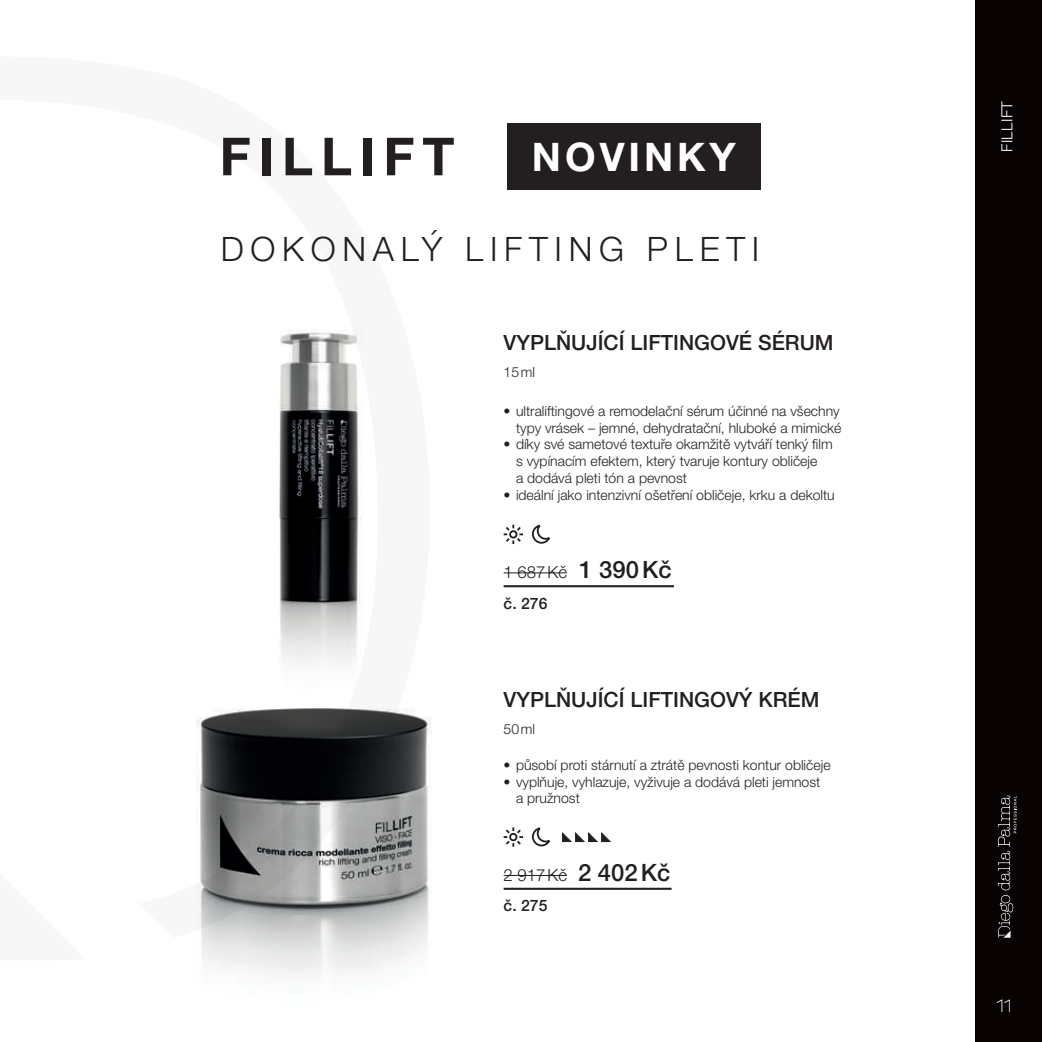
<style>
.page{position:relative;width:1042px;height:1042px;background:#fff}
.page>*{position:absolute;margin:0;border:0;box-sizing:border-box;transform-origin:0 0}
.t1{font:700 52.5px "Helvetica Neue LT Pro";letter-spacing:.15em;color:#231f20}
.t2{font:700 39.38px "Helvetica Neue LT Pro";letter-spacing:.1em;color:#fff}
.t3{font:300 33.6px "Helvetica Neue LT Pro";letter-spacing:.2em;color:#231f20}
.t4{font:500 21px "Helvetica Neue LT Pro";color:#231f20}
.t5{font:300 17.5px "Panton";color:#fff}
.t6{font:300 16.8px "Helvetica Neue LT Pro";color:#231f20}
.t7{font:500 15.75px "Helvetica Neue LT Pro";color:#231f20}
.t8{font:300 15.4px "Helvetica Neue LT Pro";letter-spacing:.03em;color:#fff}
.t9{font:300 14px/16.8px "Helvetica Neue LT Pro";color:#231f20}
.s1{font-weight:500;font-size:23.8px}
</style>
<div class="page">
<div style="left:975px;top:0;width:67px;height:1042px;background:#080302"></div>
<svg style="left:998px;top:795px;width:18px;height:142px"></svg>
<div style="left:507px;top:123px;width:253px;height:67px;background:#231f20"></div>
<hr style="left:504px;top:585px;width:170px;height:2px;background:#231f20">
<hr style="left:504px;top:572px;width:63px;height:1px;background:#231f20">
<svg style="left:504px;top:525px;width:19px;height:19px"></svg>
<svg style="left:531px;top:524px;width:19px;height:20px"></svg>
<img style="left:279px;top:329px;width:85px;height:336px">
<hr style="left:504px;top:888px;width:167px;height:2px;background:#231f20">
<hr style="left:504px;top:875px;width:63px;height:1px;background:#231f20">
<svg style="left:504px;top:827px;width:19px;height:20px"></svg>
<svg style="left:531px;top:827px;width:19px;height:20px"></svg>
<img style="left:196px;top:708px;width:236px;height:267px">
<svg style="left:562px;top:832px;width:49px;height:10px"></svg>
<h1 class="t1" style="left:220px;top:124px;width:236px">FILLIFT</h1>
<h2 class="t2" style="left:532px;top:132px;width:205px">NOVINKY</h2>
<h3 class="t3" style="left:221px;top:228px;width:540px">DOKONALÝ LIFTING PLETI</h3>
<h3 class="t4" style="left:504px;top:330px;width:331px">VYPLŇUJÍCÍ LIFTINGOVÉ SÉRUM</h3>
<p class="t9" style="left:504px;top:363px;width:33px">15ml</p>
<p class="t9" style="left:504px;top:402px;width:339px;text-align:right">• ultraliftingové a remodelační sérum účinné na všechny typy vrásek – jemné, dehydratační, hluboké a mimické</p>
<p class="t9" style="left:516px;top:436px;width:318px;text-indent:-12px">• díky své sametové textuře okamžitě vytváří tenký film s vypínacím efektem, který tvaruje kontury obličeje<br>a dodává pleti tón a pevnost</p>
<p class="t9" style="left:504px;top:486px;width:333px">• ideální jako intenzivní ošetření obličeje, krku a dekoltu</p>
<p class="t6" style="left:504px;top:562px;width:170px">1 687Kč <span class="s1">1 390KČ</span></p>
<p class="t7" style="left:504px;top:593px;width:45px">Č. 276</p>
<h3 class="t4" style="left:504px;top:687px;width:317px">VYPLŇUJÍCÍ LIFTINGOVÝ KRÉM</h3>
<p class="t9" style="left:504px;top:720px;width:33px">50ml</p>
<p class="t9" style="left:504px;top:756px;width:328px">• působí proti stárnutí a ztrátě pevnosti kontur obličeje</p>
<p class="t9" style="left:516px;top:773px;width:306px;text-indent:-12px">• vyplňuje, vyhlazuje, vyživuje a dodává pleti jemnost a pružnost</p>
<p class="t6" style="left:504px;top:865px;width:168px">2 917Kč <span class="s1">2 402KČ</span></p>
<p class="t7" style="left:504px;top:896px;width:45px">Č. 275</p>
<p class="t8" style="left:997px;top:152px;width:53px;rotate:-90deg">FILLIFT</p>
<p class="t5" style="left:996px;top:995px;width:17px">11</p>
</div>
